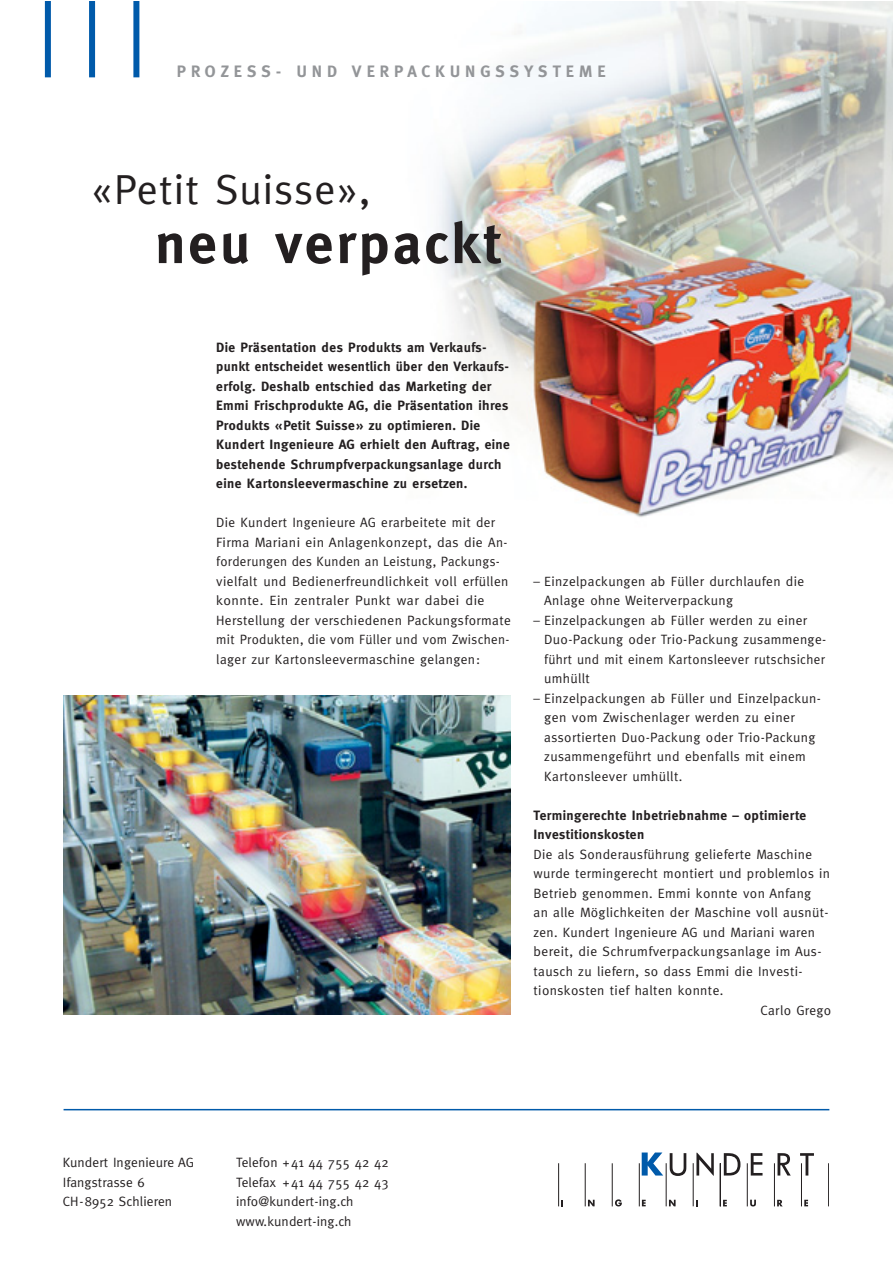
<style>
.page{position:relative;width:893px;height:1263px;background:#fff}
.page>*{position:absolute;margin:0;border:0;box-sizing:border-box;transform-origin:0 0}
.t1{font:700 57px "Meta";letter-spacing:.05em;color:#231f20}
.t2{font:42px "Meta";letter-spacing:.03em;color:#231f20}
.t3{font:700 16.5px "Meta";letter-spacing:.3em;color:#939598}
.t4{font:13.5px/19.5px "Meta";letter-spacing:.03em;color:#231f20}
.t5{font:700 13.5px/19.5px "Meta";letter-spacing:.03em;color:#231f20}
.t6{font:13.5px/19.5px "Meta";letter-spacing:.01em;color:#231f20}
</style>
<div class="page">
<img style="left:439px;top:2px;width:453px;height:515px">
<div style="left:45px;top:2px;width:6px;height:75px;background:#005aaa"></div>
<div style="left:89px;top:2px;width:6px;height:75px;background:#005aaa"></div>
<div style="left:133px;top:2px;width:6px;height:75px;background:#005aaa"></div>
<svg style="left:641px;top:1153px;width:22px;height:23px"></svg>
<svg style="left:669px;top:1153px;width:17px;height:23px"></svg>
<svg style="left:696px;top:1153px;width:17px;height:23px"></svg>
<svg style="left:723px;top:1153px;width:17px;height:23px"></svg>
<svg style="left:750px;top:1153px;width:12px;height:23px"></svg>
<svg style="left:777px;top:1153px;width:13px;height:23px"></svg>
<svg style="left:800px;top:1153px;width:14px;height:23px"></svg>
<hr style="left:828px;top:1163px;width:1px;height:43px;background:#231f20">
<hr style="left:801px;top:1163px;width:1px;height:43px;background:#231f20">
<hr style="left:774px;top:1163px;width:1px;height:43px;background:#231f20">
<hr style="left:747px;top:1163px;width:1px;height:43px;background:#231f20">
<hr style="left:720px;top:1163px;width:1px;height:43px;background:#231f20">
<hr style="left:693px;top:1163px;width:1px;height:43px;background:#231f20">
<hr style="left:666px;top:1163px;width:1px;height:43px;background:#231f20">
<hr style="left:639px;top:1163px;width:1px;height:43px;background:#231f20">
<hr style="left:612px;top:1163px;width:1px;height:43px;background:#231f20">
<hr style="left:585px;top:1163px;width:1px;height:43px;background:#231f20">
<hr style="left:558px;top:1163px;width:1px;height:43px;background:#231f20">
<svg style="left:561px;top:1200px;width:2px;height:6px"></svg>
<svg style="left:588px;top:1200px;width:6px;height:6px"></svg>
<svg style="left:615px;top:1199px;width:7px;height:7px"></svg>
<svg style="left:642px;top:1200px;width:3px;height:6px"></svg>
<svg style="left:669px;top:1200px;width:6px;height:6px"></svg>
<svg style="left:723px;top:1200px;width:3px;height:6px"></svg>
<svg style="left:750px;top:1200px;width:6px;height:6px"></svg>
<svg style="left:777px;top:1200px;width:5px;height:6px"></svg>
<svg style="left:804px;top:1200px;width:4px;height:6px"></svg>
<hr style="left:64px;top:1109px;width:765px;height:1px;background:#005aaa">
<img style="left:64px;top:696px;width:446px;height:318px">
<p class="t3" style="left:177px;top:65px;width:430px">PROZESS- UND VERPACKUNGSSYSTEME</p>
<h2 class="t2" style="left:91px;top:174px;width:280px">«Petit Suisse»,</h2>
<h1 class="t1" style="left:155px;top:222px;width:346px">neu verpackt</h1>
<p class="t5" style="left:216px;top:338px;width:295px">Die Präsentation des Produkts am Verkaufs&shy;punkt entscheidet wesentlich über den Verkaufs&shy;erfolg. Deshalb entschied das Marketing der Emmi Frischprodukte AG, die Präsentation ihres Produkts «Petit Suisse» zu optimieren. Die Kundert Ingenieure AG erhielt den Auftrag, eine bestehende Schrumpfverpackungsanlage durch eine Kartonsleevermaschine zu ersetzen.</p>
<p class="t4" style="left:216px;top:514px;width:296px">Die Kundert Ingenieure AG erarbeitete mit der Firma Mariani ein Anlagenkonzept, das die An&shy;forderungen des Kunden an Leistung, Packungs&shy;vielfalt und Bedienerfreundlichkeit voll erfüllen konnte. Ein zentraler Punkt war dabei die Herstellung der verschiedenen Packungsformate mit Produkten, die vom Füller und vom Zwischen&shy;lager zur Kartonsleevermaschine gelangen:</p>
<p class="t4" style="left:544px;top:572px;width:261px;text-indent:-11px">– Einzelpackungen ab Füller durchlaufen die<br>Anlage ohne Weiterverpackung</p>
<p class="t4" style="left:544px;top:611px;width:283px;text-indent:-11px">– Einzelpackungen ab Füller werden zu einer Duo-Packung oder Trio-Packung zusammenge&shy;führt und mit einem Kartonsleever rutschsicher umhüllt</p>
<p class="t4" style="left:544px;top:689px;width:278px;text-indent:-11px">– Einzelpackungen ab Füller und Einzelpackun&shy;gen vom Zwischenlager werden zu einer assortierten Duo-Packung oder Trio-Packung zusammengeführt und ebenfalls mit einem Kartonsleever umhüllt.</p>
<p class="t5" style="left:533px;top:806px;width:274px">Termingerechte Inbetriebnahme – optimierte<br>Investitionskosten</p>
<p class="t4" style="left:533px;top:845px;width:280px">Die als Sonderausführung gelieferte Maschine</p>
<p class="t4" style="left:533px;top:865px;width:298px">wurde termingerecht montiert und problemlos in</p>
<p class="t4" style="left:533px;top:884px;width:279px">Betrieb genommen. Emmi konnte von Anfang</p>
<p class="t4" style="left:533px;top:904px;width:296px">an alle Möglichkeiten der Maschine voll ausnüt-</p>
<p class="t4" style="left:533px;top:923px;width:283px">zen. Kundert Ingenieure AG und Mariani waren</p>
<p class="t4" style="left:533px;top:943px;width:289px">bereit, die Schrumfverpackungsanlage im Aus-</p>
<p class="t4" style="left:533px;top:962px;width:270px">tausch zu liefern, so dass Emmi die Investi-</p>
<p class="t4" style="left:533px;top:982px;width:191px">tionskosten tief halten konnte.</p>
<p class="t4" style="left:760px;top:1001px;width:72px">Carlo Grego</p>
<p class="t6" style="left:63px;top:1154px;width:133px">Kundert Ingenieure AG<br>Ifangstrasse 6<br>CH-8952 Schlieren</p>
<p class="t6" style="left:236px;top:1154px;width:154px">Telefon +41 44 755 42 42<br>Telefax +41 44 755 42 43 info@kundert-ing.ch www.kundert-ing.ch</p>
</div>
